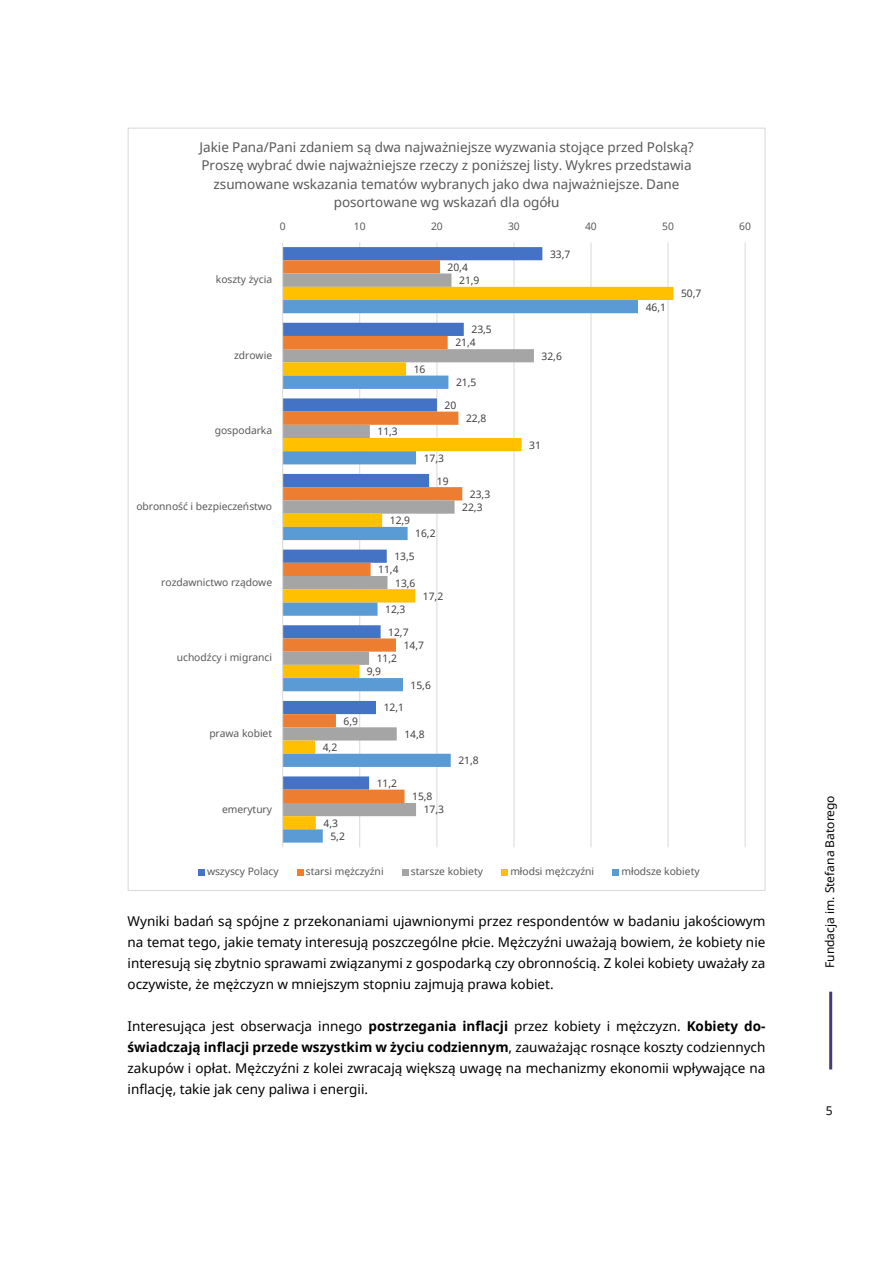
<style>
.page{position:relative;width:893px;height:1263px;background:#fff}
.page>*{position:absolute;margin:0;border:0;box-sizing:border-box;transform-origin:0 0}
.BODY{font:13.5px/21px "Noto Sans";color:#000;text-align:justify}
.t1{font:13.5px/18.3px "Noto Sans";color:#595959;text-align:center}
.t2{font:12px "Noto Sans";color:#000}
.t3{font:10.35px "Noto Sans";letter-spacing:-.005em;color:#595959}
.t4{font:10.35px "Noto Sans";letter-spacing:-.005em;color:#404040}
.s1{font-weight:700}
</style>
<div class="page">
<hr style="left:829px;top:992px;width:3px;height:77px;background:#493979">
<hr style="left:359px;top:242px;width:1px;height:605px;background:#d9d9d9">
<hr style="left:436px;top:242px;width:1px;height:605px;background:#d9d9d9">
<hr style="left:513px;top:242px;width:1px;height:605px;background:#d9d9d9">
<hr style="left:590px;top:242px;width:1px;height:605px;background:#d9d9d9">
<hr style="left:668px;top:242px;width:1px;height:605px;background:#d9d9d9">
<hr style="left:745px;top:242px;width:1px;height:605px;background:#d9d9d9">
<svg style="left:283px;top:247px;width:259px;height:40px;fill:#4472c4"></svg>
<svg style="left:283px;top:260px;width:179px;height:13px;background:#ed8e4d"></svg>
<svg style="left:283px;top:273px;width:251px;height:14px;fill:#a5a5a5"></svg>
<svg style="left:283px;top:287px;width:390px;height:542px"></svg>
<svg style="left:283px;top:300px;width:355px;height:542px"></svg>
<hr style="left:282px;top:242px;width:1px;height:605px;background:#d9d9d9">
<svg style="left:198px;top:869px;width:6px;height:6px"></svg>
<svg style="left:297px;top:869px;width:6px;height:6px"></svg>
<svg style="left:402px;top:869px;width:6px;height:6px"></svg>
<div style="left:501px;top:869px;width:7px;height:6px;background:#ffc000"></div>
<div style="left:612px;top:869px;width:7px;height:6px;background:#5b9bd5"></div>
<p class="t1" style="left:199px;top:138px;width:496px">Jakie Pana/Pani zdaniem są dwa najważniejsze wyzwania stojące przed Polską?<br>Proszę wybrać dwie najważniejsze rzeczy z poniższej listy. Wykres przedstawia zsumowane wskazania tematów wybranych jako dwa najważniejsze. Dane posortowane wg wskazań dla ogółu</p>
<p class="t3" style="left:280px;top:219px;width:7px">0</p>
<p class="t3" style="left:354px;top:219px;width:13px">10</p>
<p class="t3" style="left:431px;top:219px;width:13px">20</p>
<p class="t3" style="left:508px;top:219px;width:13px">30</p>
<p class="t3" style="left:585px;top:219px;width:13px">40</p>
<p class="t3" style="left:662px;top:219px;width:13px">50</p>
<p class="t3" style="left:739px;top:219px;width:13px">60</p>
<p class="t4" style="left:550px;top:247px;width:22px">33,7</p>
<p class="t4" style="left:448px;top:260px;width:22px">20,4</p>
<p class="t3" style="left:216px;top:272px;width:58px">koszty życia</p>
<p class="t4" style="left:459px;top:273px;width:22px">21,9</p>
<p class="t4" style="left:681px;top:286px;width:22px">50,7</p>
<p class="t4" style="left:646px;top:300px;width:22px">46,1</p>
<p class="t4" style="left:471px;top:322px;width:22px">23,5</p>
<p class="t4" style="left:455px;top:336px;width:22px">21,4</p>
<p class="t3" style="left:234px;top:348px;width:40px">zdrowie</p>
<p class="t4" style="left:542px;top:349px;width:22px">32,6</p>
<p class="t4" style="left:414px;top:362px;width:13px">16</p>
<p class="t4" style="left:456px;top:375px;width:22px">21,5</p>
<p class="t4" style="left:445px;top:398px;width:13px">20</p>
<p class="t4" style="left:466px;top:411px;width:22px">22,8</p>
<p class="t3" style="left:215px;top:423px;width:59px">gospodarka</p>
<p class="t4" style="left:377px;top:424px;width:22px">11,3</p>
<p class="t4" style="left:529px;top:438px;width:13px">31</p>
<p class="t4" style="left:424px;top:451px;width:22px">17,3</p>
<p class="t4" style="left:437px;top:474px;width:13px">19</p>
<p class="t4" style="left:470px;top:487px;width:22px">23,3</p>
<p class="t3" style="left:136px;top:499px;width:137px">obronność i bezpieczeństwo</p>
<p class="t4" style="left:462px;top:500px;width:22px">22,3</p>
<p class="t4" style="left:390px;top:513px;width:22px">12,9</p>
<p class="t4" style="left:415px;top:526px;width:22px">16,2</p>
<p class="t4" style="left:394px;top:549px;width:22px">13,5</p>
<p class="t4" style="left:378px;top:562px;width:22px">11,4</p>
<p class="t3" style="left:161px;top:575px;width:112px">rozdawnictwo rządowe</p>
<p class="t4" style="left:395px;top:576px;width:22px">13,6</p>
<p class="t4" style="left:423px;top:589px;width:22px">17,2</p>
<p class="t4" style="left:385px;top:602px;width:22px">12,3</p>
<p class="t4" style="left:388px;top:625px;width:22px">12,7</p>
<p class="t4" style="left:404px;top:638px;width:22px">14,7</p>
<p class="t3" style="left:177px;top:650px;width:97px">uchodźcy i migranci</p>
<p class="t4" style="left:377px;top:651px;width:22px">11,2</p>
<p class="t4" style="left:367px;top:664px;width:16px">9,9</p>
<p class="t4" style="left:411px;top:678px;width:22px">15,6</p>
<p class="t4" style="left:384px;top:700px;width:22px">12,1</p>
<p class="t4" style="left:344px;top:714px;width:16px">6,9</p>
<p class="t3" style="left:209px;top:726px;width:64px">prawa kobiet</p>
<p class="t4" style="left:404px;top:727px;width:22px">14,8</p>
<p class="t4" style="left:323px;top:740px;width:16px">4,2</p>
<p class="t4" style="left:458px;top:753px;width:22px">21,8</p>
<p class="t4" style="left:377px;top:776px;width:22px">11,2</p>
<p class="t4" style="left:412px;top:789px;width:22px">15,8</p>
<p class="t3" style="left:222px;top:802px;width:52px">emerytury</p>
<p class="t4" style="left:424px;top:802px;width:22px">17,3</p>
<p class="t4" style="left:324px;top:816px;width:16px">4,3</p>
<p class="t4" style="left:330px;top:829px;width:16px">5,2</p>
<p class="t3" style="left:207px;top:864px;width:73px">wszyscy Polacy</p>
<p class="t3" style="left:306px;top:864px;width:79px">starsi mężczyźni</p>
<p class="t3" style="left:411px;top:864px;width:73px">starsze kobiety</p>
<p class="t3" style="left:510px;top:864px;width:85px">młodsi mężczyźni</p>
<p class="t3" style="left:621px;top:864px;width:80px">młodsze kobiety</p>
<p class="BODY" style="left:128px;top:910px;width:639px">Wyniki badań są spójne z przekonaniami ujawnionymi przez respondentów w badaniu jakościowym na temat tego, jakie tematy interesują poszczególne płcie. Mężczyźni uważają bowiem, że kobiety nie interesują się zbytnio sprawami związanymi z gospodarką czy obronnością. Z kolei kobiety uważały za oczywiste, że mężczyzn w mniejszym stopniu zajmują prawa kobiet.</p>
<p class="BODY" style="left:128px;top:1015px;width:639px">Interesująca jest obserwacja innego <span class="s1">postrzegania inflacji</span> przez kobiety i mężczyzn. <span class="s1">Kobiety do&shy;świadczają inflacji przede wszystkim w życiu codziennym</span>, zauważając rosnące koszty codziennych zakupów i opłat. Mężczyźni z kolei zwracają większą uwagę na mechanizmy ekonomii wpływające na inflację, takie jak ceny paliwa i energii.</p>
<p class="t2" style="left:821px;top:968px;width:174px;rotate:-90deg">Fundacja im. Stefana Batorego</p>
<p class="t2" style="left:826px;top:1102px;width:8px">5</p>
</div>
